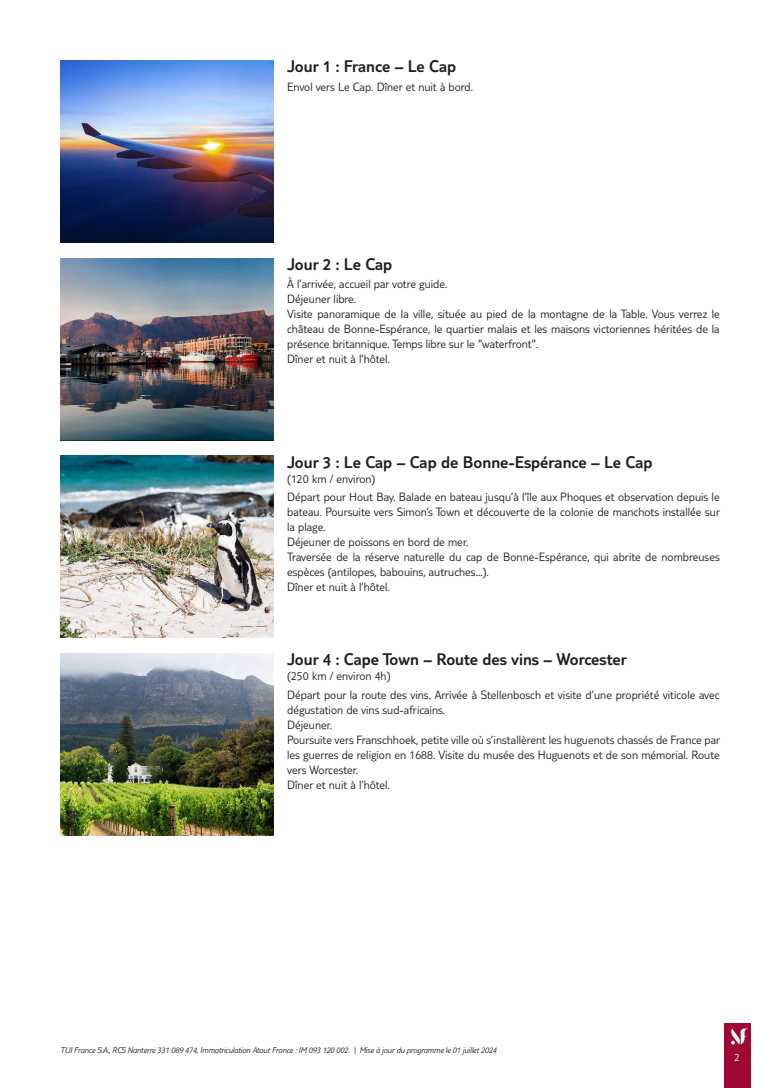
<style>
.page{position:relative;width:780px;height:1088px;background:#fff}
.page>*{position:absolute;margin:0;border:0;box-sizing:border-box;transform-origin:0 0}
.t1{font:300 17.5px "TUI Type";color:#231f20}
.t2{font:300 12.5px/15px "TUI Type";color:#231f20}
.t3{font:300 11.25px "TUI Type";color:#fff}
.t4{font:italic 300 8.75px "TUI Type";letter-spacing:-.02em;color:#231f20}
</style>
<div class="page">
<div style="left:724px;top:1023px;width:26px;height:65px;background:#9e0832"></div>
<svg style="left:731px;top:1028px;width:17px;height:16px"></svg>
<img style="left:60px;top:60px;width:213px;height:182px">
<img style="left:60px;top:258px;width:213px;height:182px">
<img style="left:60px;top:456px;width:213px;height:182px">
<img style="left:60px;top:654px;width:213px;height:182px">
<h1 class="t1" style="left:287px;top:56px;width:170px">Jour 1 : France – Le Cap</h1>
<p class="t2" style="left:287px;top:79px;width:187px">Envol vers Le Cap. Dîner et nuit à bord.</p>
<h1 class="t1" style="left:287px;top:254px;width:107px">Jour 2 : Le Cap</h1>
<p class="t2" style="left:287px;top:276px;width:434px">À l’arrivée, accueil par votre guide.<br>Déjeuner libre.<br>Visite panoramique de la ville, située au pied de la montagne de la Table. Vous verrez le château de Bonne-Espérance, le quartier malais et les maisons victoriennes héritées de la présence britannique. Temps libre sur le "waterfront".<br>Dîner et nuit à l’hôtel.</p>
<h1 class="t1" style="left:287px;top:452px;width:367px">Jour 3 : Le Cap – Cap de Bonne-Espérance – Le Cap</h1>
<p class="t2" style="left:287px;top:469px;width:434px;line-height:18.5px">(120 km / environ)<br>Départ pour Hout Bay. Balade en bateau jusqu’à l’île aux Phoques et observation depuis le</p>
<p class="t2" style="left:287px;top:504px;width:434px">bateau. Poursuite vers Simon’s Town et découverte de la colonie de manchots installée sur la plage.<br>Déjeuner de poissons en bord de mer.<br>Traversée de la réserve naturelle du cap de Bonne-Espérance, qui abrite de nombreuses espèces (antilopes, babouins, autruches...).<br>Dîner et nuit à l’hôtel.</p>
<h1 class="t1" style="left:287px;top:649px;width:341px">Jour 4 : Cape Town – Route des vins – Worcester</h1>
<p class="t2" style="left:287px;top:667px;width:434px;line-height:18.5px">(250 km / environ 4h)<br>Départ pour la route des vins. Arrivée à Stellenbosch et visite d’une propriété viticole avec</p>
<p class="t2" style="left:287px;top:702px;width:434px">dégustation de vins sud-africains.<br>Déjeuner.<br>Poursuite vers Franschhoek, petite ville où s’installèrent les huguenots chassés de France par les guerres de religion en 1688. Visite du musée des Huguenots et de son mémorial. Route vers Worcester.<br>Dîner et nuit à l’hôtel.</p>
<p class="t4" style="left:60px;top:1045px;width:438px">TUI France S.A., RCS Nanterre 331 089 474, Immatriculation Atout France : IM 093 120 002. | Mise à jour du programme le 01 juillet 2024</p>
<p class="t3" style="left:734px;top:1050px;width:7px">2</p>
</div>
